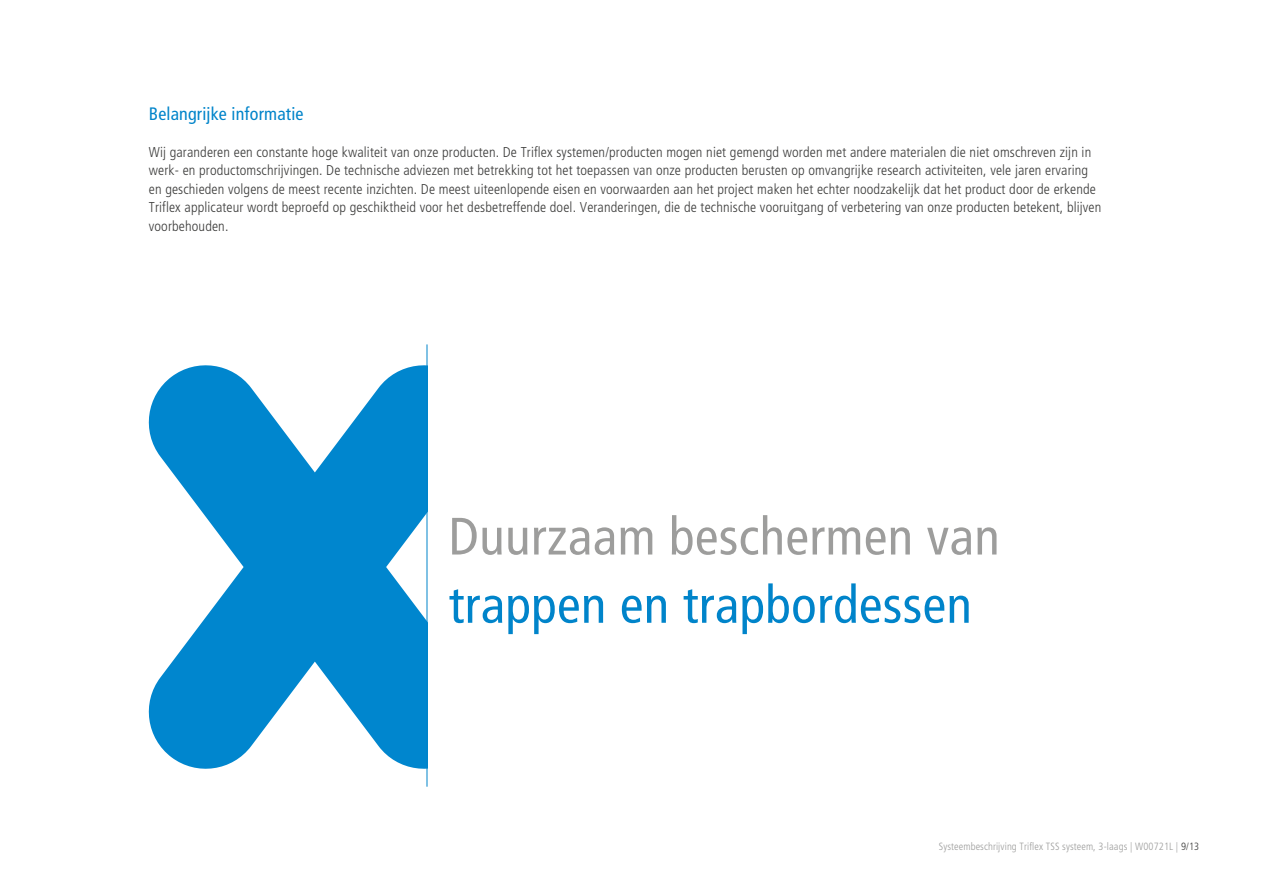
<style>
.page{position:relative;width:1263px;height:893px;background:#fff}
.page>*{position:absolute;margin:0;border:0;box-sizing:border-box;transform-origin:0 0}
.t1{font:condensed 52.5px "Frutiger LT Pro";letter-spacing:.01em;color:#0084ca}
.t2{font:condensed 52.5px "Frutiger LT Pro";letter-spacing:.01em;color:#9d9d9c}
.t3{font:condensed 18px "Frutiger LT Pro";letter-spacing:.01em;color:#0084ca}
.t4{font:300 condensed 14.25px/18.5px "Frutiger LT Pro";letter-spacing:.01em;color:#3c3c3b}
.t5{font:300 condensed 10.5px "Frutiger LT Pro";letter-spacing:.01em;color:#9d9d9c}
.s1{color:#3c3c3b}
</style>
<div class="page">
<svg style="left:149px;top:365px;width:278px;height:404px;fill:#0086ce"></svg>
<hr style="left:427px;top:344px;width:1px;height:443px;background:#0084ca">
<p class="t3" style="left:149px;top:103px;width:156px">Belangrijke informatie</p>
<p class="t4" style="left:149px;top:143px;width:954px">Wij garanderen een constante hoge kwaliteit van onze producten. De Triflex systemen/producten mogen niet gemengd worden met andere materialen die niet omschreven zijn in werk- en productomschrijvingen. De technische adviezen met betrekking tot het toepassen van onze producten berusten op omvangrijke research activiteiten, vele jaren ervaring en geschieden volgens de meest recente inzichten. De meest uiteenlopende eisen en voorwaarden aan het project maken het echter noodzakelijk dat het product door de erkende Triflex applicateur wordt beproefd op geschiktheid voor het desbetreffende doel. Veranderingen, die de technische vooruitgang of verbetering van onze producten betekent, blijven voorbehouden.</p>
<h1 class="t2" style="left:449px;top:506px;width:553px">Duurzaam beschermen van</h1>
<h1 class="t1" style="left:449px;top:574px;width:525px">trappen en trapbordessen</h1>
<p class="t5" style="left:939px;top:840px;width:262px">Systeembeschrijving Triflex TSS systeem, 3-laags | W00721L | <span class="s1">9/13</span></p>
</div>
